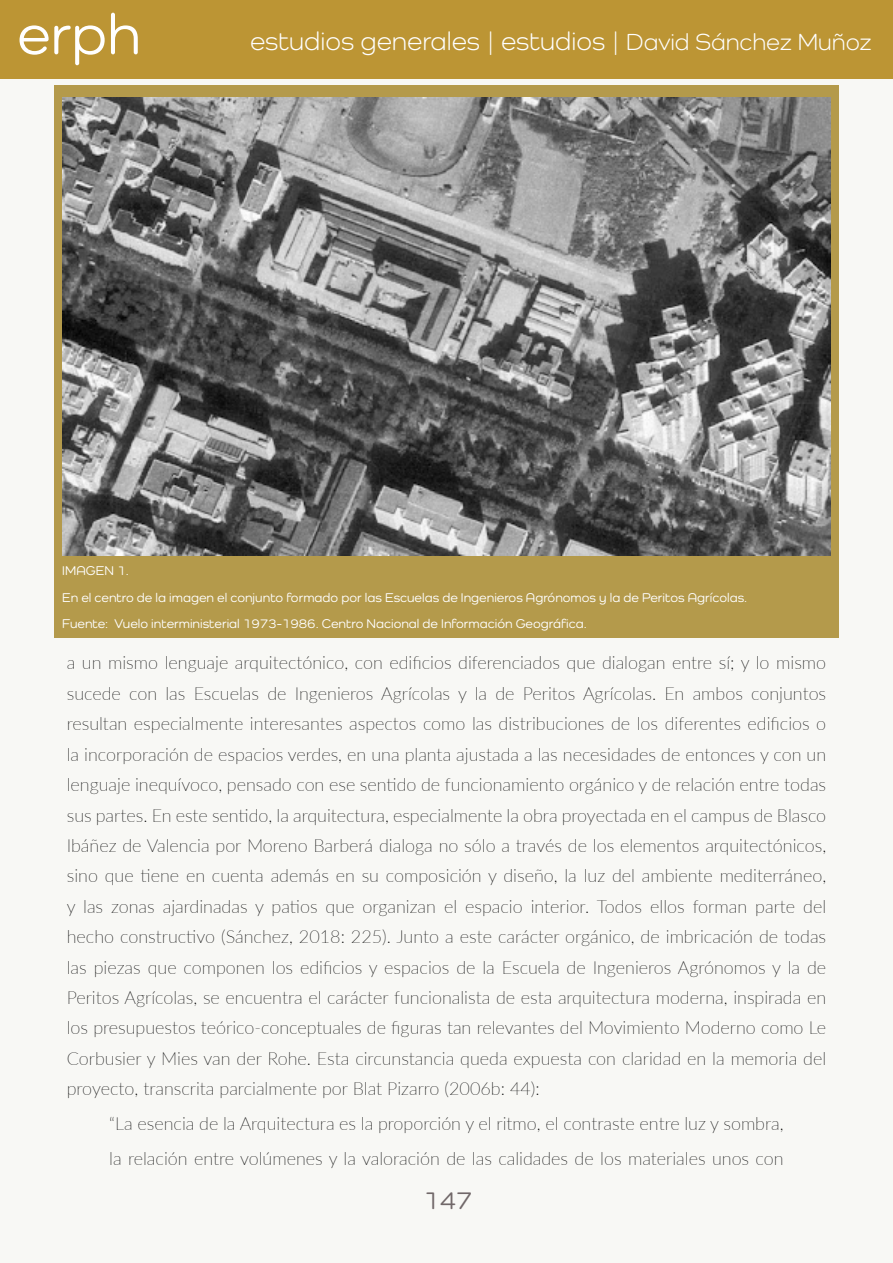
<style>
.page{position:relative;width:893px;height:1263px;background:#f8f8f5}
.page>*{position:absolute;margin:0;border:0;box-sizing:border-box;transform-origin:0 0}
.t1{font:500 58.5px "Como";color:#fff}
.t2{font:26.4px "Como";color:#fff}
.t3{font:500 25.5px "Como";color:#716869}
.t4{font:100 18px/30.5px "Lato";color:#000;text-align:justify}
.t5{font:500 13.05px/26.2px "Como";color:#fff}
.s1{font-size:24px}
</style>
<div class="page">
<div style="left:0;top:0;width:893px;height:79px;background:#bc9534"></div>
<div style="left:54px;top:85px;width:785px;height:553px;background:#b49a4b"></div>
<img style="left:62px;top:98px;width:768px;height:457px">
<h1 class="t1" style="left:17px;top:-1px;width:125px">erph</h1>
<h2 class="t2" style="left:250px;top:25px;width:623px">estudios generales | estudios | <span class="s1">David Sánchez Muñoz</span></h2>
<p class="t5" style="left:62px;top:558px;width:686px">IMAGEN 1.<br>En el centro de la imagen el conjunto formado por las Escuelas de Ingenieros Agrónomos y la de Peritos Agrícolas.<br>Fuente: Vuelo interministerial 1973-1986. Centro Nacional de Información Geográfica.</p>
<p class="t4" style="left:67px;top:647px;width:761px">a un mismo lenguaje arquitectónico, con edificios diferenciados que dialogan entre sí; y lo mismo sucede con las Escuelas de Ingenieros Agrícolas y la de Peritos Agrícolas. En ambos conjuntos resultan especialmente interesantes aspectos como las distribuciones de los diferentes edificios o la incorporación de espacios verdes, en una planta ajustada a las necesidades de entonces y con un lenguaje inequívoco, pensado con ese sentido de funcionamiento orgánico y de relación entre todas sus partes. En este sentido, la arquitectura, especialmente la obra proyectada en el campus de Blasco Ibáñez de Valencia por Moreno Barberá dialoga no sólo a través de los elementos arquitectónicos, sino que tiene en cuenta además en su composición y diseño, la luz del ambiente mediterráneo, y las zonas ajardinadas y patios que organizan el espacio interior. Todos ellos forman parte del hecho constructivo (Sánchez, 2018: 225). Junto a este carácter orgánico, de imbricación de todas las piezas que componen los edificios y espacios de la Escuela de Ingenieros Agrónomos y la de Peritos Agrícolas, se encuentra el carácter funcionalista de esta arquitectura moderna, inspirada en los presupuestos teórico-conceptuales de figuras tan relevantes del Movimiento Moderno como Le Corbusier y Mies van der Rohe. Esta circunstancia queda expuesta con claridad en la memoria del proyecto, transcrita parcialmente por Blat Pizarro (2006b: 44):</p>
<p class="t4" style="left:109px;top:1106px;width:676px;line-height:35px">“La esencia de la Arquitectura es la proporción y el ritmo, el contraste entre luz y sombra, la relación entre volúmenes y la valoración de las calidades de los materiales unos con</p>
<h3 class="t3" style="left:423px;top:1185px;width:51px">147</h3>
</div>
